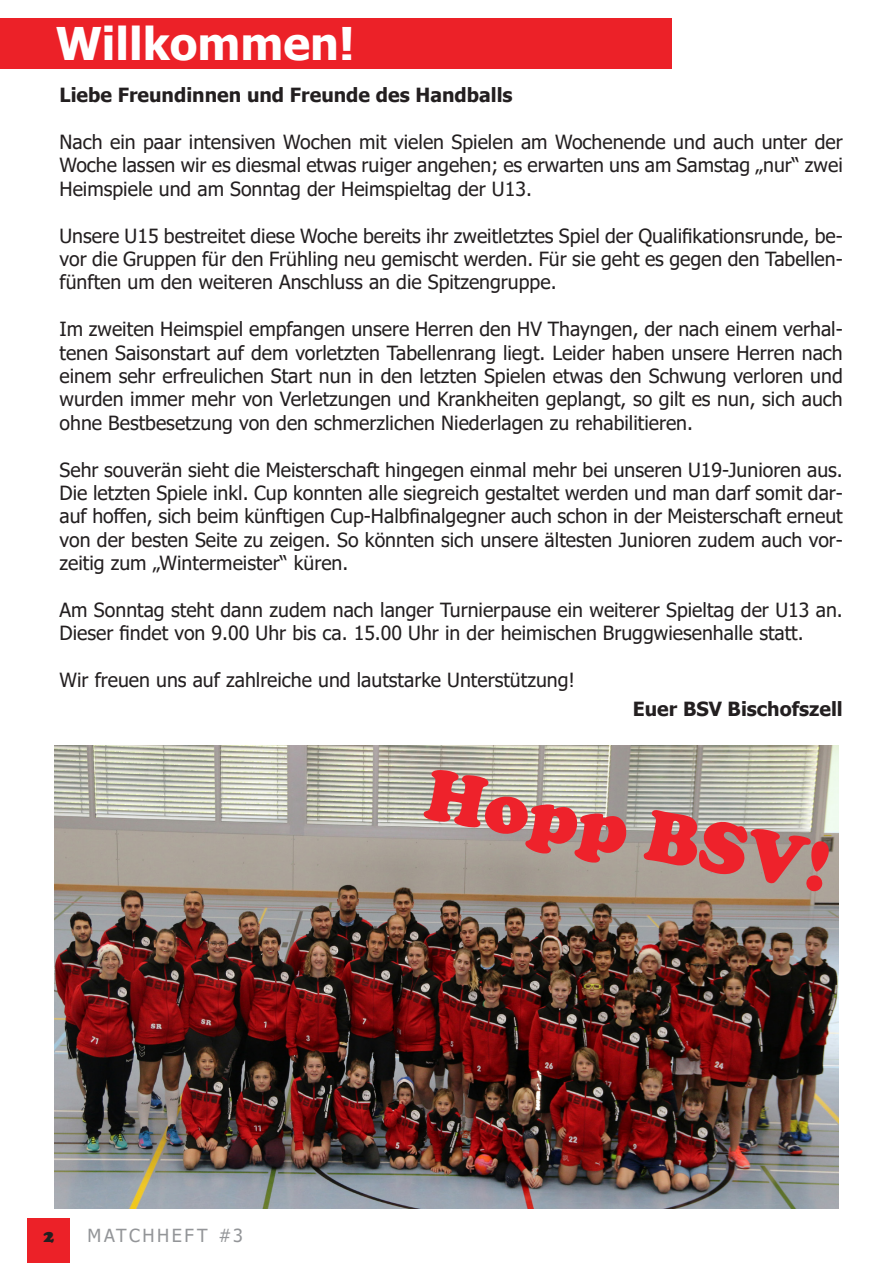
<style>
.page{position:relative;width:893px;height:1263px;background:#fff}
.page>*{position:absolute;margin:0;border:0;box-sizing:border-box;transform-origin:0 0}
.t1{font:900 75px "Cooper";color:#ee222b}
.t2{font:700 45px "Tahoma";color:#fff}
.Begrüssung{font:19.5px/23.4px "Tahoma";color:#231f20;text-align:justify}
.t3{font:700 19.5px "Tahoma";color:#231f20}
.t4{font:18px "Tahoma";letter-spacing:.14em;color:#939598}
.t5{font:900 18px "Cooper";color:#231f20}
</style>
<div class="page">
<div style="left:28px;top:1218px;width:42px;height:45px;background:#ec2128"></div>
<div style="left:0;top:18px;width:672px;height:51px;background:#ec2128"></div>
<img style="left:54px;top:745px;width:785px;height:464px">
<p class="t2" style="left:56px;top:12px;width:300px">Willkommen!</p>
<p class="t3" style="left:60px;top:81px;width:455px">Liebe Freundinnen und Freunde des Handballs</p>
<p class="Begrüssung" style="left:60px;top:131px;width:785px">Nach ein paar intensiven Wochen mit vielen Spielen am Wochenende und auch unter der Woche lassen wir es diesmal etwas ruiger angehen; es erwarten uns am Samstag „nur“ zwei Heimspiele und am Sonntag der Heimspieltag der U13.</p>
<p class="Begrüssung" style="left:60px;top:225px;width:785px">Unsere U15 bestreitet diese Woche bereits ihr zweitletztes Spiel der Qualifikationsrunde, be&shy;vor die Gruppen für den Frühling neu gemischt werden. Für sie geht es gegen den Tabellen&shy;fünften um den weiteren Anschluss an die Spitzengruppe.</p>
<p class="Begrüssung" style="left:60px;top:318px;width:785px">Im zweiten Heimspiel empfangen unsere Herren den HV Thayngen, der nach einem verhal&shy;tenen Saisonstart auf dem vorletzten Tabellenrang liegt. Leider haben unsere Herren nach einem sehr erfreulichen Start nun in den letzten Spielen etwas den Schwung verloren und wurden immer mehr von Verletzungen und Krankheiten geplangt, so gilt es nun, sich auch ohne Bestbesetzung von den schmerzlichen Niederlagen zu rehabilitieren.</p>
<p class="Begrüssung" style="left:60px;top:459px;width:785px">Sehr souverän sieht die Meisterschaft hingegen einmal mehr bei unseren U19-Junioren aus.<br>Die letzten Spiele inkl. Cup konnten alle siegreich gestaltet werden und man darf somit dar&shy;auf hoffen, sich beim künftigen Cup-Halbfinalgegner auch schon in der Meisterschaft erneut von der besten Seite zu zeigen. So könnten sich unsere ältesten Junioren zudem auch vor&shy;zeitig zum „Wintermeister“ küren.</p>
<p class="Begrüssung" style="left:60px;top:599px;width:785px">Am Sonntag steht dann zudem nach langer Turnierpause ein weiterer Spieltag der U13 an.<br>Dieser findet von 9.00 Uhr bis ca. 15.00 Uhr in der heimischen Bruggwiesenhalle statt.</p>
<p class="Begrüssung" style="left:60px;top:669px;width:517px">Wir freuen uns auf zahlreiche und lautstarke Unterstützung!</p>
<p class="t3" style="left:633px;top:695px;width:212px">Euer BSV Bischofszell</p>
<p class="t5" style="left:43px;top:1225px;width:12px">2</p>
<p class="t4" style="left:87px;top:1223px;width:157px">MATCHHEFT #3</p>
<p class="t1" style="left:435px;top:748px;width:411px;rotate:11deg">Hopp BSV!</p>
</div>
